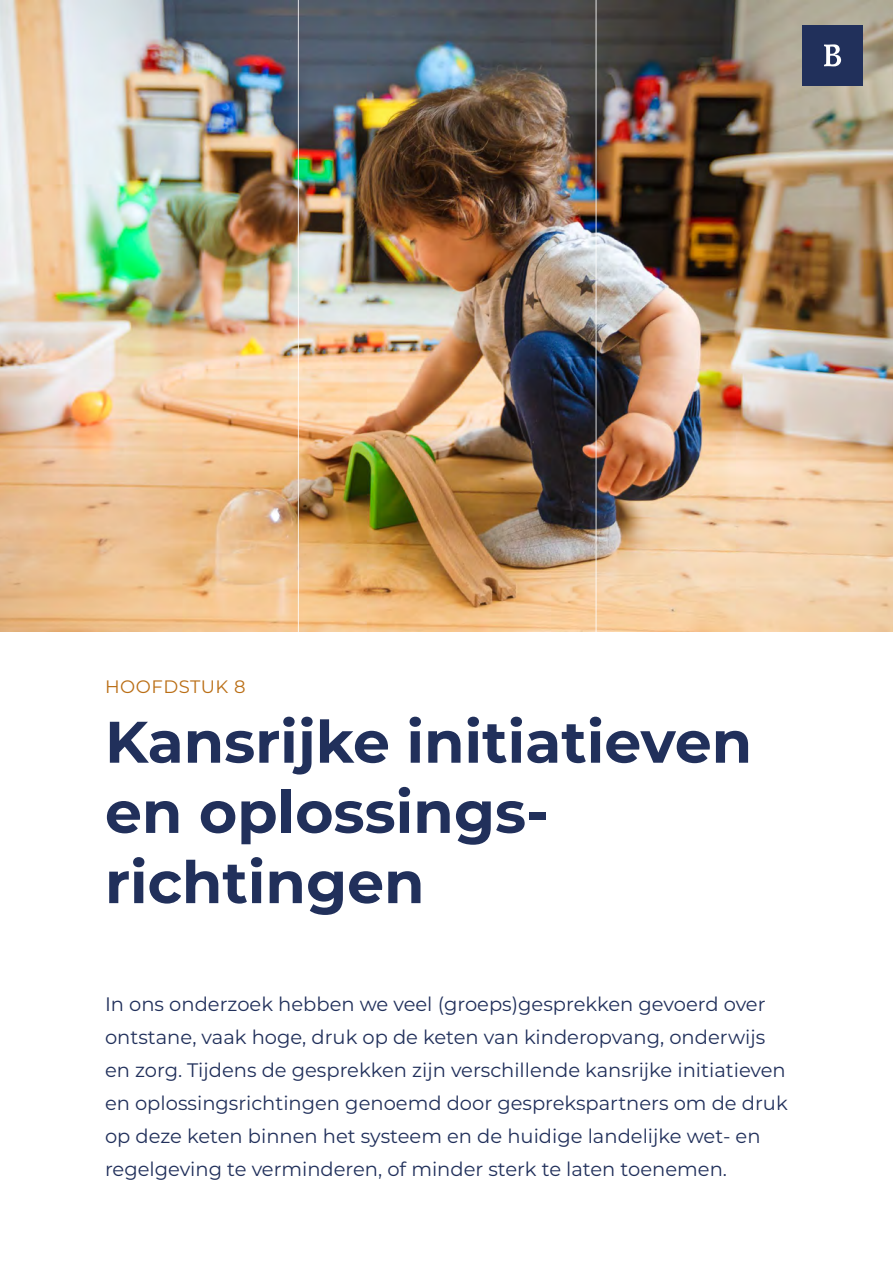
<style>
.page{position:relative;width:893px;height:1263px;background:#fff}
.page>*{position:absolute;margin:0;border:0;box-sizing:border-box;transform-origin:0 0}
.Heading{font:700 58.5px/70.2px "Montserrat";color:#21305b}
.Inleiding{font:19.5px/33px "Montserrat";color:#21305b}
.Hoofdstuknummer_label{font:18px "Montserrat";letter-spacing:.03em;color:#ba6e15}
</style>
<div class="page">
<img style="left:0;top:0;width:893px;height:631px">
<hr style="left:298px;top:0;width:1px;height:639px;background:#fff">
<hr style="left:595px;top:0;width:2px;height:639px;background:#fff">
<div style="left:802px;top:25px;width:60px;height:60px;background:#21305b"></div>
<svg style="left:824px;top:44px;width:17px;height:22px"></svg>
<h2 class="Hoofdstuknummer_label" style="left:105px;top:674px;width:142px">HOOFDSTUK 8</h2>
<h1 class="Heading" style="left:105px;top:704px;width:649px">Kansrijke initiatieven en oplossings&shy;richtingen</h1>
<p class="Inleiding" style="left:105px;top:987px;width:684px">In ons onderzoek hebben we veel (groeps)gesprekken gevoerd over ontstane, vaak hoge, druk op de keten van kinderopvang, onderwijs en zorg. Tijdens de gesprekken zijn verschillende kansrijke initiatieven en oplossingsrichtingen genoemd door gesprekspartners om de druk op deze keten binnen het systeem en de huidige landelijke wet- en regelgeving te verminderen, of minder sterk te laten toenemen.</p>
</div>
